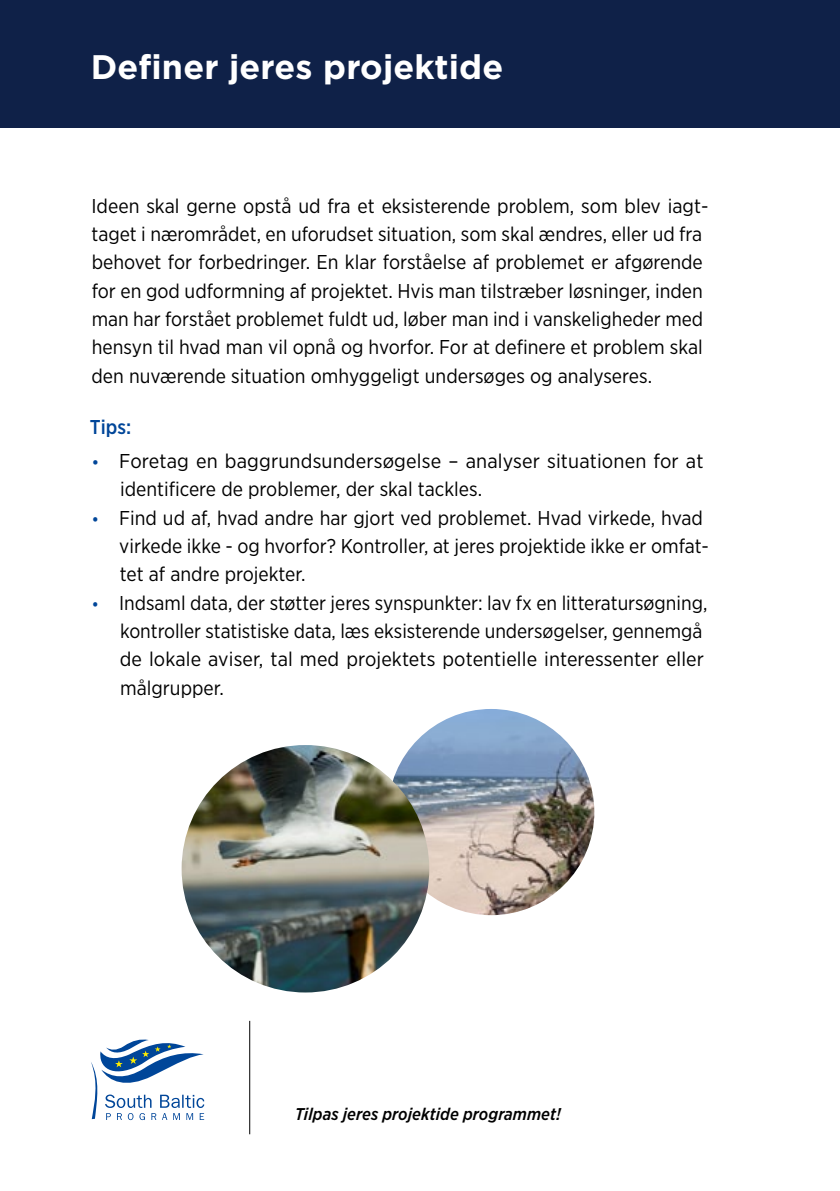
<style>
.page{position:relative;width:840px;height:1191px;background:#fff}
.page>*{position:absolute;margin:0;border:0;box-sizing:border-box;transform-origin:0 0}
.t1{font:700 34px "Gotham";letter-spacing:.005em;color:#fff}
.t2{font:20px/28.4px "Gotham Narrow";color:#000}
.t3{font:500 20px "Gotham Narrow";color:#004699}
.t4{font:italic 500 17px "Gotham Narrow";letter-spacing:.005em;color:#000}
.s1{font-weight:500;font-size:16px;color:#004699}
</style>
<div class="page">
<div style="left:0;top:0;width:839px;height:128px;background:#0f2148"></div>
<svg style="left:91px;top:1039px;width:113px;height:81px"></svg>
<hr style="left:249px;top:1020px;width:1px;height:114px;background:#000">
<img style="left:388px;top:709px;width:206px;height:206px;border-radius:103px">
<img style="left:181px;top:745px;width:248px;height:247px;border-radius:124px">
<h1 class="t1" style="left:91px;top:44px;width:414px">Definer jeres projektide</h1>
<p class="t2" style="left:91px;top:191px;width:618px">Ideen skal gerne opstå ud fra et eksisterende problem, som blev iagt&shy;taget i nærområdet, en uforudset situation, som skal ændres, eller ud fra behovet for forbedringer. En klar forståelse af problemet er afgørende for en god udformning af projektet. Hvis man tilstræber løsninger, inden man har forstået problemet fuldt ud, løber man ind i vanskeligheder med hensyn til hvad man vil opnå og hvorfor. For at definere et problem skal den nuværende situation omhyggeligt undersøges og analyseres.</p>
<p class="t3" style="left:90px;top:414px;width:43px">Tips:</p>
<p class="t2" style="left:120px;top:446px;width:584px;text-indent:-28px"><span class="s1">•</span> Foretag en baggrundsundersøgelse – analyser situationen for at identificere de problemer, der skal tackles.</p>
<p class="t2" style="left:119px;top:503px;width:590px;text-indent:-27px"><span class="s1">•</span> Find ud af, hvad andre har gjort ved problemet. Hvad virkede, hvad virkede ikke - og hvorfor? Kontroller, at jeres projektide ikke er omfat&shy;tet af andre projekter.</p>
<p class="t2" style="left:120px;top:588px;width:588px;text-indent:-28px"><span class="s1">•</span> Indsaml data, der støtter jeres synspunkter: lav fx en litteratursøgning, kontroller statistiske data, læs eksisterende undersøgelser, gennemgå de lokale aviser, tal med projektets potentielle interessenter eller målgrupper.</p>
<p class="t4" style="left:295px;top:1103px;width:267px">Tilpas jeres projektide programmet!</p>
</div>
